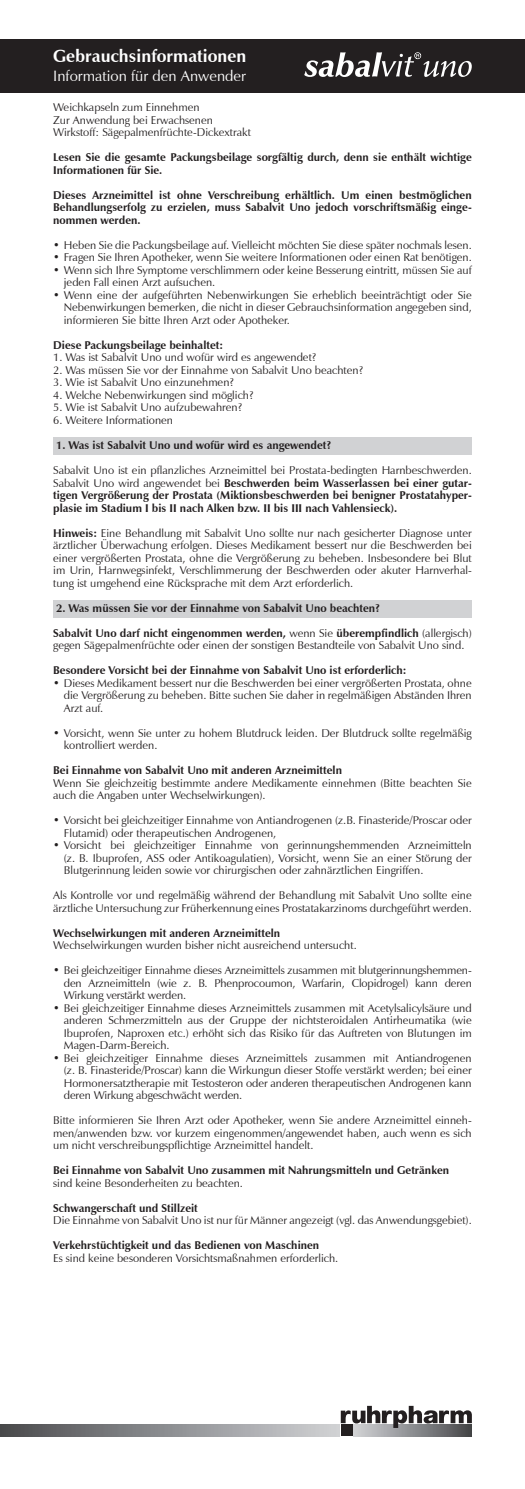
<style>
.page{position:relative;width:525px;height:1489px;background:#fff}
.page>*{position:absolute;margin:0;border:0;box-sizing:border-box;transform-origin:0 0}
.t1{font:700 17.5px "Zapf Humanist 601 BT";color:#fff}
.t2{font:15px "Zapf Humanist 601 BT";color:#fff}
.t3{font:11.25px/12.5px "Zapf Humanist 601 BT";color:#231f20;text-align:justify}
.t4{font:700 11.25px/12.5px "Zapf Humanist 601 BT";color:#231f20;text-align:justify}
.s1{font-weight:400}
.s2{font-weight:700}
</style>
<div class="page">
<div style="left:53px;top:599px;width:418px;height:18px;background:#d1d2d4"></div>
<div style="left:53px;top:437px;width:418px;height:17px;background:#d1d2d4"></div>
<div style="left:0;top:39px;width:524px;height:53px;background:#231f20"></div>
<svg style="left:353px;top:1427px;width:118px;height:8px"></svg>
<svg style="left:0;top:1424px;width:339px;height:11px"></svg>
<div style="left:340px;top:1424px;width:12px;height:11px;background:#231f20"></div>
<svg style="left:340px;top:1405px;width:131px;height:22px"></svg>
<svg style="left:304px;top:52px;width:167px;height:25px"></svg>
<h1 class="t1" style="left:53px;top:45px;width:194px">Gebrauchsinformationen</h1>
<h2 class="t2" style="left:53px;top:67px;width:194px">Information für den Anwender</h2>
<p class="t3" style="left:53px;top:101px;width:199px;text-align:left">Weichkapseln zum Einnehmen<br>Zur Anwendung bei Erwachsenen<br>Wirkstoff: Sägepalmenfrüchte-Dickextrakt</p>
<p class="t4" style="left:53px;top:151px;width:420px">Lesen Sie die gesamte Packungsbeilage sorgfältig durch, denn sie enthält wichtige<br>Informationen für Sie.</p>
<p class="t4" style="left:53px;top:189px;width:420px">Dieses Arzneimittel ist ohne Verschreibung erhältlich. Um einen bestmöglichen Behandlungserfolg zu erzielen, muss Sabalvit Uno jedoch vorschriftsmäßig einge&shy;nommen werden.</p>
<p class="t3" style="left:53px;top:239px;width:420px">• Heben Sie die Packungsbeilage auf. Vielleicht möchten Sie diese später nochmals lesen.</p>
<p class="t3" style="left:53px;top:251px;width:420px">• Fragen Sie Ihren Apotheker, wenn Sie weitere Informationen oder einen Rat benötigen.</p>
<p class="t3" style="left:64px;top:264px;width:409px;text-indent:-11px">• Wenn sich Ihre Symptome verschlimmern oder keine Besserung eintritt, müssen Sie auf jeden Fall einen Arzt aufsuchen.</p>
<p class="t3" style="left:64px;top:289px;width:409px;text-indent:-11px">• Wenn eine der aufgeführten Nebenwirkungen Sie erheblich beeinträchtigt oder Sie Nebenwirkungen bemerken, die nicht in dieser Gebrauchsinformation angegeben sind, informieren Sie bitte Ihren Arzt oder Apotheker.</p>
<p class="t4" style="left:53px;top:339px;width:171px">Diese Packungsbeilage beinhaltet:</p>
<p class="t3" style="left:53px;top:351px;width:264px">1. Was ist Sabalvit Uno und wofür wird es angewendet?</p>
<p class="t3" style="left:53px;top:364px;width:311px">2. Was müssen Sie vor der Einnahme von Sabalvit Uno beachten?</p>
<p class="t3" style="left:53px;top:376px;width:182px">3. Wie ist Sabalvit Uno einzunehmen?</p>
<p class="t3" style="left:53px;top:389px;width:201px">4. Welche Nebenwirkungen sind möglich?</p>
<p class="t3" style="left:53px;top:401px;width:190px">5. Wie ist Sabalvit Uno aufzubewahren?</p>
<p class="t3" style="left:53px;top:414px;width:121px">6. Weitere Informationen</p>
<p class="t4" style="left:56px;top:439px;width:276px">1. Was ist Sabalvit Uno und wofür wird es angewendet?</p>
<p class="t4" style="left:53px;top:464px;width:420px"><span class="s1">Sabalvit Uno ist ein pflanzliches Arzneimittel bei Prostata-bedingten Harnbeschwerden.<br>Sabalvit Uno wird angewendet bei</span> Beschwerden beim Wasserlassen bei einer gutar&shy;tigen Vergrößerung der Prostata (Miktionsbeschwerden bei benigner Prostatahyper&shy;plasie im Stadium I bis II nach Alken bzw. II bis III nach Vahlensieck).</p>
<p class="t3" style="left:53px;top:526px;width:420px"><span class="s2">Hinweis:</span> Eine Behandlung mit Sabalvit Uno sollte nur nach gesicherter Diagnose unter ärztlicher Überwachung erfolgen. Dieses Medikament bessert nur die Beschwerden bei einer vergrößerten Prostata, ohne die Vergrößerung zu beheben. Insbesondere bei Blut im Urin, Harnwegsinfekt, Verschlimmerung der Beschwerden oder akuter Harnverhal&shy;tung ist umgehend eine Rücksprache mit dem Arzt erforderlich.</p>
<p class="t4" style="left:56px;top:601px;width:325px">2. Was müssen Sie vor der Einnahme von Sabalvit Uno beachten?</p>
<p class="t3" style="left:53px;top:626px;width:420px"><span class="s2">Sabalvit Uno darf nicht eingenommen werden,</span> wenn Sie <span class="s2">überempfindlich</span> (allergisch) gegen Sägepalmenfrüchte oder einen der sonstigen Bestandteile von Sabalvit Uno sind.</p>
<p class="t4" style="left:53px;top:664px;width:355px">Besondere Vorsicht bei der Einnahme von Sabalvit Uno ist erforderlich:</p>
<p class="t3" style="left:64px;top:676px;width:409px;text-indent:-11px">• Dieses Medikament bessert nur die Beschwerden bei einer vergrößerten Prostata, ohne die Vergrößerung zu beheben. Bitte suchen Sie daher in regelmäßigen Abständen Ihren Arzt auf.</p>
<p class="t3" style="left:64px;top:726px;width:409px;text-indent:-11px">• Vorsicht, wenn Sie unter zu hohem Blutdruck leiden. Der Blutdruck sollte regelmäßig kontrolliert werden.</p>
<p class="t4" style="left:53px;top:764px;width:290px">Bei Einnahme von Sabalvit Uno mit anderen Arzneimitteln</p>
<p class="t3" style="left:53px;top:776px;width:420px">Wenn Sie gleichzeitig bestimmte andere Medikamente einnehmen (Bitte beachten Sie auch die Angaben unter Wechselwirkungen).</p>
<p class="t3" style="left:64px;top:814px;width:409px;text-indent:-11px">• Vorsicht bei gleichzeitiger Einnahme von Antiandrogenen (z.B. Finasteride/Proscar oder<br>Flutamid) oder therapeutischen Androgenen,</p>
<p class="t3" style="left:64px;top:839px;width:409px;text-indent:-11px">• Vorsicht bei gleichzeitiger Einnahme von gerinnungshemmenden Arzneimitteln (z. B. Ibuprofen, ASS oder Antikoagulatien), Vorsicht, wenn Sie an einer Störung der Blutgerinnung leiden sowie vor chirurgischen oder zahnärztlichen Eingriffen.</p>
<p class="t3" style="left:53px;top:889px;width:420px">Als Kontrolle vor und regelmäßig während der Behandlung mit Sabalvit Uno sollte eine ärztliche Untersuchung zur Früherkennung eines Prostatakarzinoms durchgeführt werden.</p>
<p class="t4" style="left:53px;top:926px;width:228px">Wechselwirkungen mit anderen Arzneimitteln</p>
<p class="t3" style="left:53px;top:939px;width:305px">Wechselwirkungen wurden bisher nicht ausreichend untersucht.</p>
<p class="t3" style="left:64px;top:964px;width:409px;text-indent:-11px">• Bei gleichzeitiger Einnahme dieses Arzneimittels zusammen mit blutgerinnungshemmen&shy;den Arzneimitteln (wie z. B. Phenprocoumon, Warfarin, Clopidrogel) kann deren Wirkung verstärkt werden.</p>
<p class="t3" style="left:64px;top:1001px;width:409px;text-indent:-11px">• Bei gleichzeitiger Einnahme dieses Arzneimittels zusammen mit Acetylsalicylsäure und anderen Schmerzmitteln aus der Gruppe der nichtsteroidalen Antirheumatika (wie Ibuprofen, Naproxen etc.) erhöht sich das Risiko für das Auftreten von Blutungen im Magen-Darm-Bereich.</p>
<p class="t3" style="left:64px;top:1051px;width:409px;text-indent:-11px">• Bei gleichzeitiger Einnahme dieses Arzneimittels zusammen mit Antiandrogenen (z. B. Finasteride/Proscar) kann die Wirkungun dieser Stoffe verstärkt werden; bei einer Hormonersatztherapie mit Testosteron oder anderen therapeutischen Androgenen kann deren Wirkung abgeschwächt werden.</p>
<p class="t3" style="left:53px;top:1114px;width:420px">Bitte informieren Sie Ihren Arzt oder Apotheker, wenn Sie andere Arzneimittel einneh&shy;men/anwenden bzw. vor kurzem eingenommen/angewendet haben, auch wenn es sich um nicht verschreibungspflichtige Arzneimittel handelt.</p>
<p class="t4" style="left:53px;top:1164px;width:397px">Bei Einnahme von Sabalvit Uno zusammen mit Nahrungsmitteln und Getränken</p>
<p class="t3" style="left:53px;top:1176px;width:191px">sind keine Besonderheiten zu beachten.</p>
<p class="t4" style="left:53px;top:1201px;width:146px">Schwangerschaft und Stillzeit</p>
<p class="t3" style="left:53px;top:1214px;width:420px">Die Einnahme von Sabalvit Uno ist nur für Männer angezeigt (vgl. das Anwendungsgebiet).</p>
<p class="t4" style="left:53px;top:1239px;width:267px">Verkehrstüchtigkeit und das Bedienen von Maschinen</p>
<p class="t3" style="left:53px;top:1251px;width:286px">Es sind keine besonderen Vorsichtsmaßnahmen erforderlich.</p>
</div>
